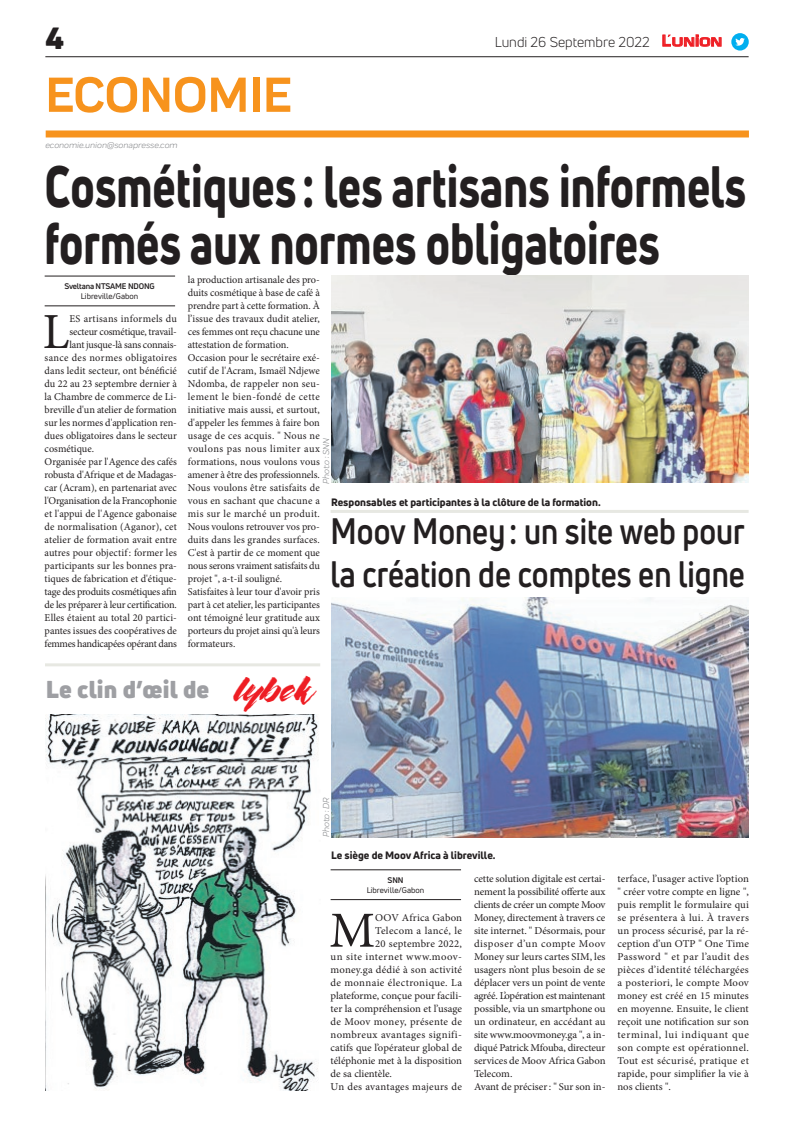
<style>
.page{position:relative;width:794px;height:1129px;background:#fff}
.page>*{position:absolute;margin:0;border:0;box-sizing:border-box;transform-origin:0 0}
.t1{font:800 57px/57px "Uni Neue";color:#231f20;scale:.77 1}
.t2{font:700 51px "Praktika";color:#f7931d}
.t3{font:50.5px "Minion Pro";color:#231f20}
.t4{font:700 36px/43.2px "Uni Neue";color:#231f20;scale:.85 1}
.t5{font:900 30px "Uni Neue";color:#231f20}
.t6{font:900 23.9px "Uni Neue";letter-spacing:.01em;color:#9e9fa3}
.t7{font:14px "Uni Neue";color:#231f20}
.t8{font:10.5px/13px "Minion Pro";color:#231f20}
.t9{font:10.5px "Minion Pro";letter-spacing:-.02em;color:#231f20}
.t10{font:800 10.5px "Uni Neue";color:#231f20}
.t11{font:10.5px "Minion Pro";letter-spacing:.025em;color:#231f20}
.t12{font:10.5px "Minion Pro";letter-spacing:-.025em;color:#231f20}
.t13{font:10.5px "Minion Pro";letter-spacing:.035em;color:#231f20}
.t14{font:10.5px "Minion Pro";letter-spacing:.03em;color:#231f20}
.t15{font:10.5px "Minion Pro";letter-spacing:.02em;color:#231f20}
.t16{font:10.5px "Minion Pro";letter-spacing:.04em;color:#231f20}
.t17{font:italic 9px "Praktika";color:#818386}
.t18{font:8px "Uni Neue";color:#231f20}
.t19{font:700 8px "Uni Neue";letter-spacing:-.02em;color:#231f20}
.s1{font-family:"Eurostile";font-weight:600;font-size:14.9px;color:#ee1d23}
.s2{font-family:"Eurostile";font-weight:600;font-size:11.4px;color:#ee1d23}
.s3{font-family:"The Flower City";font-weight:400;font-size:37.7px;color:#ee1d23}
</style>
<div class="page">
<div style="left:46px;top:130px;width:703px;height:7px;background:#f7931d"></div>
<hr style="left:45px;top:56px;width:703px;height:1px;background:#231f20">
<svg style="left:662px;top:34px;width:60px;height:13px"></svg>
<div style="left:731px;top:33px;width:17px;height:18px;background:#00aeef;border-radius:50%"></div>
<svg style="left:735px;top:38px;width:10px;height:8px"></svg>
<hr style="left:45px;top:663px;width:275px;height:3px;background:#e7e8e2">
<img style="left:46px;top:714px;width:273px;height:376px">
<hr style="left:45px;top:305px;width:130px;height:1px;background:#231f20">
<hr style="left:45px;top:276px;width:130px;height:1px;background:#231f20">
<img style="left:331px;top:275px;width:418px;height:208px">
<hr style="left:330px;top:898px;width:131px;height:1px;background:#231f20">
<hr style="left:330px;top:869px;width:131px;height:1px;background:#231f20">
<img style="left:331px;top:597px;width:417px;height:240px">
<hr style="left:330px;top:510px;width:418px;height:3px;background:#e7e8e2">
<h3 class="t5" style="left:45px;top:17px;width:20px">4</h3>
<h2 class="t2" style="left:45px;top:54px;width:248px">ECONOMIE</h2>
<p class="t17" style="left:45px;top:139px;width:134px">economie.union@sonapresse.com</p>
<h3 class="t7" style="left:495px;top:33px;width:229px">Lundi 26 Septembre 2022 <span class="s1">L</span><span class="s2">UNION</span></h3>
<h1 class="t1" style="left:45px;top:157px;width:912px">Cosmétiques : les artisans informels formés aux normes obligatoires</h1>
<p class="t19" style="left:64px;top:281px;width:92px">Sveltana NTSAME NDONG</p>
<p class="t18" style="left:81px;top:291px;width:59px">Libreville/Gabon</p>
<p class="t8" style="left:188px;top:273px;width:133px">la production artisanale des pro&shy;duits cosmétique à base de café à prendre part à cette formation. À l’issue des travaux dudit atelier, ces femmes ont reçu chacune une attestation de formation.<br>Occasion pour le secrétaire exé&shy;cutif de l'Acram, Ismaël Ndjewe<br>Ndomba, de rappeler non seu&shy;lement le bien-fondé de cette initiative mais aussi, et surtout, d'appeler les femmes à faire bon usage de ces acquis. " Nous ne voulons pas nous limiter aux formations, nous voulons vous amener à être des professionnels.<br>Nous voulons être satisfaits de vous en sachant que chacune a mis sur le marché un produit.<br>Nous voulons retrouver vos pro&shy;duits dans les grandes surfaces.<br>C'est à partir de ce moment que nous serons vraiment satisfaits du projet ", a-t-il souligné.<br>Satisfaites à leur tour d'avoir pris part à cet atelier, les participantes ont témoigné leur gratitude aux porteurs du projet ainsi qu'à leurs formateurs.</p>
<h3 class="t3" style="left:43px;top:298px;width:28px">L</h3>
<p class="t11" style="left:69px;top:312px;width:109px">ES artisans informels du</p>
<p class="t9" style="left:69px;top:325px;width:109px">secteur cosmétique, travail-</p>
<p class="t9" style="left:69px;top:338px;width:109px">lant jusque-là sans connais-</p>
<p class="t14" style="left:45px;top:351px;width:134px">sance des normes obligatoires</p>
<p class="t8" style="left:45px;top:364px;width:134px">dans ledit secteur, ont bénéficié</p>
<p class="t8" style="left:45px;top:377px;width:134px">du 22 au 23 septembre dernier à</p>
<p class="t8" style="left:45px;top:390px;width:134px">la Chambre de commerce de Li-</p>
<p class="t8" style="left:45px;top:403px;width:134px">breville d'un atelier de formation</p>
<p class="t8" style="left:45px;top:416px;width:134px">sur les normes d'application ren-</p>
<p class="t8" style="left:45px;top:429px;width:134px">dues obligatoires dans le secteur</p>
<p class="t8" style="left:45px;top:442px;width:51px">cosmétique.</p>
<p class="t8" style="left:45px;top:455px;width:134px">Organisée par l'Agence des cafés</p>
<p class="t8" style="left:45px;top:468px;width:134px">robusta d'Afrique et de Madagas-</p>
<p class="t8" style="left:45px;top:481px;width:134px">car (Acram), en partenariat avec</p>
<p class="t9" style="left:45px;top:494px;width:134px">l'Organisation de la Francophonie</p>
<p class="t8" style="left:45px;top:507px;width:134px">et l'appui de l'Agence gabonaise</p>
<p class="t8" style="left:45px;top:520px;width:134px">de normalisation (Aganor), cet</p>
<p class="t8" style="left:45px;top:533px;width:134px">atelier de formation avait entre</p>
<p class="t8" style="left:45px;top:546px;width:134px">autres pour objectif: former les</p>
<p class="t8" style="left:45px;top:559px;width:134px">participants sur les bonnes pra-</p>
<p class="t8" style="left:45px;top:572px;width:134px">tiques de fabrication et d'étique-</p>
<p class="t12" style="left:45px;top:585px;width:134px">tage des produits cosmétiques afin</p>
<p class="t9" style="left:45px;top:598px;width:134px">de les préparer à leur certification.</p>
<p class="t8" style="left:45px;top:611px;width:134px">Elles étaient au total 20 partici-</p>
<p class="t8" style="left:45px;top:624px;width:134px">pantes issues des coopératives de</p>
<p class="t12" style="left:45px;top:637px;width:134px">femmes handicapées opérant dans</p>
<p class="t17" style="left:320px;top:483px;width:47px;rotate:-90deg">Photo : SNN</p>
<p class="t10" style="left:331px;top:495px;width:271px">Responsables et participantes à la clôture de la formation.</p>
<h3 class="t4" style="left:330px;top:509px;width:489px">Moov Money: un site web pour la création de comptes en ligne</h3>
<h3 class="t6" style="left:46px;top:672px;width:266px">Le clin d’œil de <span class="s3">lybek</span></h3>
<p class="t17" style="left:320px;top:837px;width:41px;rotate:-90deg">Photo : DR</p>
<p class="t10" style="left:331px;top:848px;width:166px">Le siège de Moov Africa à libreville.</p>
<p class="t19" style="left:387px;top:874px;width:17px">SNN</p>
<p class="t18" style="left:367px;top:885px;width:59px">Libreville/Gabon</p>
<h3 class="t3" style="left:329px;top:896px;width:47px">M</h3>
<p class="t8" style="left:375px;top:910px;width:88px">OOV Africa Gabon</p>
<p class="t14" style="left:375px;top:923px;width:88px">Telecom a lancé, le</p>
<p class="t15" style="left:375px;top:936px;width:88px">20 septembre 2022,</p>
<p class="t16" style="left:330px;top:949px;width:133px">un site internet www.moov-</p>
<p class="t15" style="left:330px;top:962px;width:133px">money.ga dédié à son activité</p>
<p class="t13" style="left:330px;top:975px;width:133px">de monnaie électronique. La</p>
<p class="t8" style="left:330px;top:988px;width:133px">plateforme, conçue pour facili-</p>
<p class="t8" style="left:330px;top:1001px;width:133px">ter la compréhension et l’usage</p>
<p class="t11" style="left:330px;top:1014px;width:133px">de Moov money, présente de</p>
<p class="t13" style="left:330px;top:1027px;width:133px">nombreux avantages signifi-</p>
<p class="t8" style="left:330px;top:1040px;width:133px">catifs que l’opérateur global de</p>
<p class="t8" style="left:330px;top:1053px;width:133px">téléphonie met à la disposition</p>
<p class="t8" style="left:330px;top:1066px;width:63px">de sa clientèle.</p>
<p class="t11" style="left:330px;top:1079px;width:133px">Un des avantages majeurs de</p>
<p class="t8" style="left:474px;top:871px;width:133px">cette solution digitale est certai&shy;nement la possibilité offerte aux clients de créer un compte Moov<br>Money, directement à travers ce site internet. " Désormais, pour disposer d’un compte Moov<br>Money sur leurs cartes SIM, les usagers n’ont plus besoin de se déplacer vers un point de vente agréé. L’opération est maintenant possible, via un smartphone ou un ordinateur, en accédant au site www.moovmoney.ga ", a in&shy;diqué Patrick Mfouba, directeur services de Moov Africa Gabon<br>Telecom.<br>Avant de préciser: " Sur son in-</p>
<p class="t8" style="left:617px;top:871px;width:133px;text-align:justify">terface, l’usager active l’option " créer votre compte en ligne ", puis remplit le formulaire qui se présentera à lui. À travers un process sécurisé, par la ré&shy;ception d’un OTP " One Time Password " et par l’audit des pièces d’identité téléchargées a posteriori, le compte Moov money est créé en 15 minutes en moyenne. Ensuite, le client reçoit une notification sur son terminal, lui indiquant que son compte est opérationnel.<br>Tout est sécurisé, pratique et rapide, pour simplifier la vie à nos clients ".</p>
</div>
